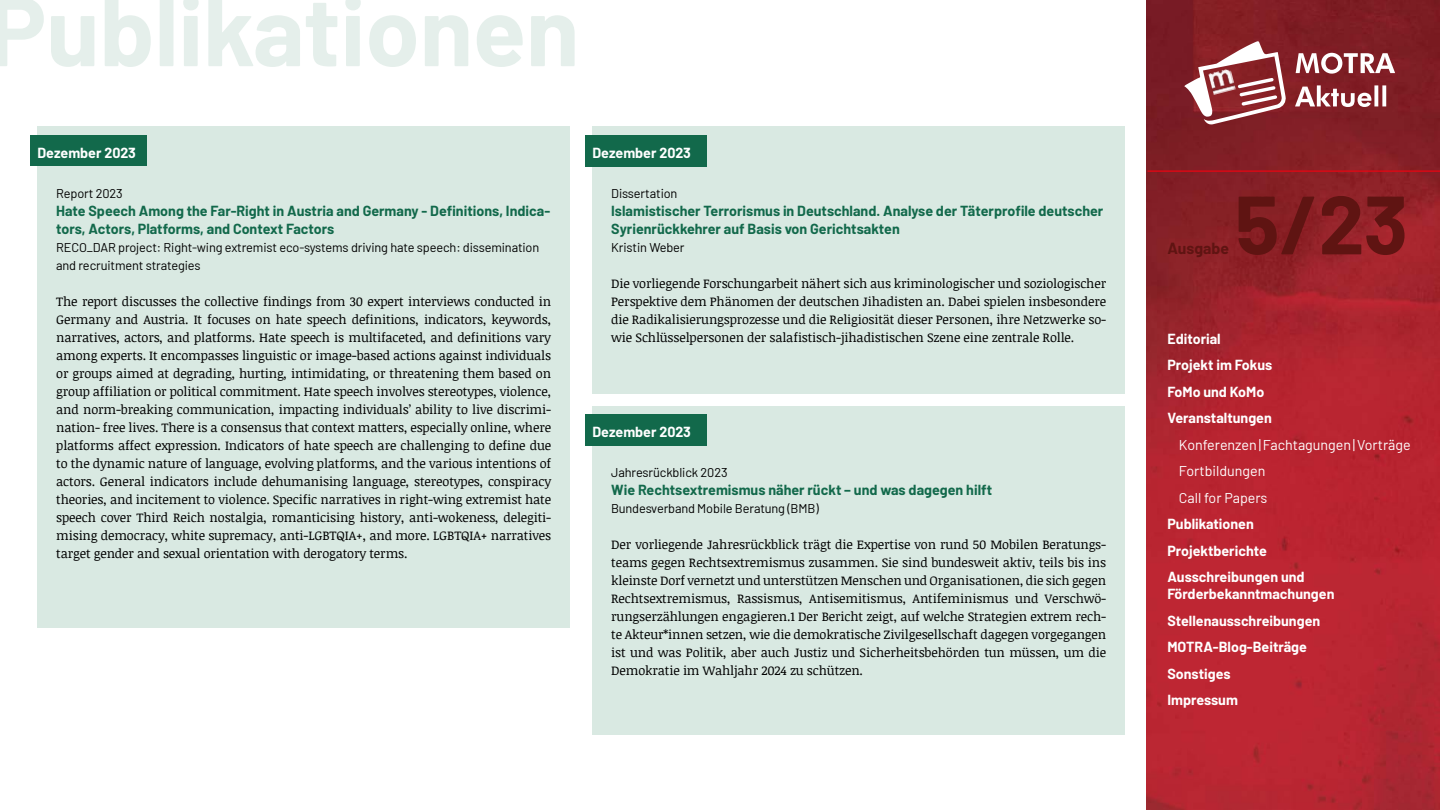
<style>
.page{position:relative;width:1440px;height:810px;background:#fff}
.page>*{position:absolute;margin:0;border:0;box-sizing:border-box;transform-origin:0 0}
.t1{font:700 97.5px "Barlow";color:#e5efeb}
.t2{font:700 82.5px "Barlow";color:#5f1412}
.t3{font:700 15.75px "Barlow";color:#5f1412}
.t4{font:700 14.25px/18px "Barlow";color:#12694b}
.t5{font:700 14.25px/26.5px "Barlow";color:#fff}
.t6{font:14.25px/26.5px "Barlow";color:#fff}
.t7{font:12.75px/18px "Noticia Text";letter-spacing:-.01em;color:#000;text-align:justify}
.t8{font:12.75px/18px "Barlow";letter-spacing:-.01em;color:#000}
</style>
<div class="page">
<img style="left:1147px;top:0;width:292px;height:809px">
<hr style="left:1148px;top:170px;width:292px;height:2px;background:#e30613">
<svg style="left:1295px;top:85px;width:91px;height:22px"></svg>
<svg style="left:1296px;top:53px;width:99px;height:21px"></svg>
<svg style="left:1184px;top:41px;width:102px;height:84px"></svg>
<img style="left:1208px;top:68px;width:28px;height:27px">
<div style="left:38px;top:126px;width:532px;height:501px;background:#d9e9e2"></div>
<div style="left:30px;top:135px;width:117px;height:31px;background:#12694b"></div>
<div style="left:592px;top:126px;width:533px;height:268px;background:#d9e9e2"></div>
<div style="left:585px;top:135px;width:121px;height:31px;background:#12694b"></div>
<div style="left:592px;top:406px;width:533px;height:329px;background:#d9e9e2"></div>
<div style="left:585px;top:414px;width:121px;height:32px;background:#12694b"></div>
<h1 class="t1" style="left:-12px;top:-41px;width:593px">Publikationen</h1>
<p class="t5" style="left:38px;top:138px;width:100px">Dezember 2023</p>
<p class="t8" style="left:56px;top:183px;width:68px">Report 2023</p>
<p class="t4" style="left:56px;top:201px;width:495px">Hate Speech Among the Far-Right in Austria and Germany - Definitions, Indica&shy;tors, Actors, Platforms, and Context Factors</p>
<p class="t8" style="left:56px;top:237px;width:485px">RECO_DAR project: Right-wing extremist eco-systems driving hate speech: dissemination and recruitment strategies</p>
<p class="t7" style="left:56px;top:292px;width:497px">The report discusses the collective findings from 30 expert interviews conducted in Germany and Austria. It focuses on hate speech definitions, indicators, keywords, narratives, actors, and platforms. Hate speech is multifaceted, and definitions vary among experts. It encompasses linguistic or image-based actions against individuals or groups aimed at degrading, hurting, intimidating, or threatening them based on group affiliation or political commitment. Hate speech involves stereotypes, violence, and norm-breaking communication, impacting individuals’ ability to live discrimi&shy;nation- free lives. There is a consensus that context matters, especially online, where platforms affect expression. Indicators of hate speech are challenging to define due to the dynamic nature of language, evolving platforms, and the various intentions of actors. General indicators include dehumanising language, stereotypes, conspiracy theories, and incitement to violence. Specific narratives in right-wing extremist hate speech cover Third Reich nostalgia, romanticising history, anti-wokeness, delegiti&shy;mising democracy, white supremacy, anti-LGBTQIA+, and more. LGBTQIA+ narratives target gender and sexual orientation with derogatory terms.</p>
<p class="t5" style="left:592px;top:138px;width:100px">Dezember 2023</p>
<p class="t8" style="left:611px;top:183px;width:68px">Dissertation</p>
<p class="t4" style="left:611px;top:201px;width:494px">Islamistischer Terrorismus in Deutschland. Analyse der Täterprofile deutscher<br>Syrienrückkehrer auf Basis von Gerichtsakten</p>
<p class="t8" style="left:611px;top:237px;width:75px">Kristin Weber</p>
<p class="t7" style="left:611px;top:274px;width:496px">Die vorliegende Forschungarbeit nähert sich aus kriminologischer und soziologischer Perspektive dem Phänomen der deutschen Jihadisten an. Dabei spielen insbesondere die Radikalisierungsprozesse und die Religiosität dieser Personen, ihre Netzwerke so&shy;wie Schlüsselpersonen der salafistisch-jihadistischen Szene eine zentrale Rolle.</p>
<p class="t5" style="left:592px;top:417px;width:100px">Dezember 2023</p>
<p class="t8" style="left:611px;top:462px;width:118px">Jahresrückblick 2023</p>
<p class="t4" style="left:611px;top:480px;width:382px">Wie Rechtsextremismus näher rückt – und was dagegen hilft</p>
<p class="t8" style="left:611px;top:498px;width:209px">Bundesverband Mobile Beratung (BMB)</p>
<p class="t7" style="left:611px;top:535px;width:496px">Der vorliegende Jahresrückblick trägt die Expertise von rund 50 Mobilen Beratungs&shy;teams gegen Rechtsextremismus zusammen. Sie sind bundesweit aktiv, teils bis ins kleinste Dorf vernetzt und unterstützen Menschen und Organisationen, die sich gegen Rechtsextremismus, Rassismus, Antisemitismus, Antifeminismus und Verschwö&shy;rungserzählungen engagieren.1 Der Bericht zeigt, auf welche Strategien extrem rech&shy;te Akteur*innen setzen, wie die demokratische Zivilgesellschaft dagegen vorgegangen ist und was Politik, aber auch Justiz und Sicherheitsbehörden tun müssen, um die Demokratie im Wahljahr 2024 zu schützen.</p>
<p class="t3" style="left:1167px;top:237px;width:63px">Ausgabe</p>
<h2 class="t2" style="left:1235px;top:164px;width:175px">5/23</h2>
<p class="t5" style="left:1167px;top:324px;width:106px">Editorial<br>Projekt im Fokus<br>FoMo und KoMo<br>Veranstaltungen</p>
<p class="t6" style="left:1179px;top:430px;width:233px">Konferenzen|Fachtagungen|Vorträge<br>Fortbildungen<br>Call for Papers</p>
<p class="t5" style="left:1167px;top:510px;width:139px">Publikationen<br>Projektberichte<br>Ausschreibungen und</p>
<p class="t5" style="left:1167px;top:580px;width:169px">Förderbekanntmachungen<br>Stellenausschreibungen<br>MOTRA-Blog-Beiträge<br>Sonstiges<br>Impressum</p>
</div>
